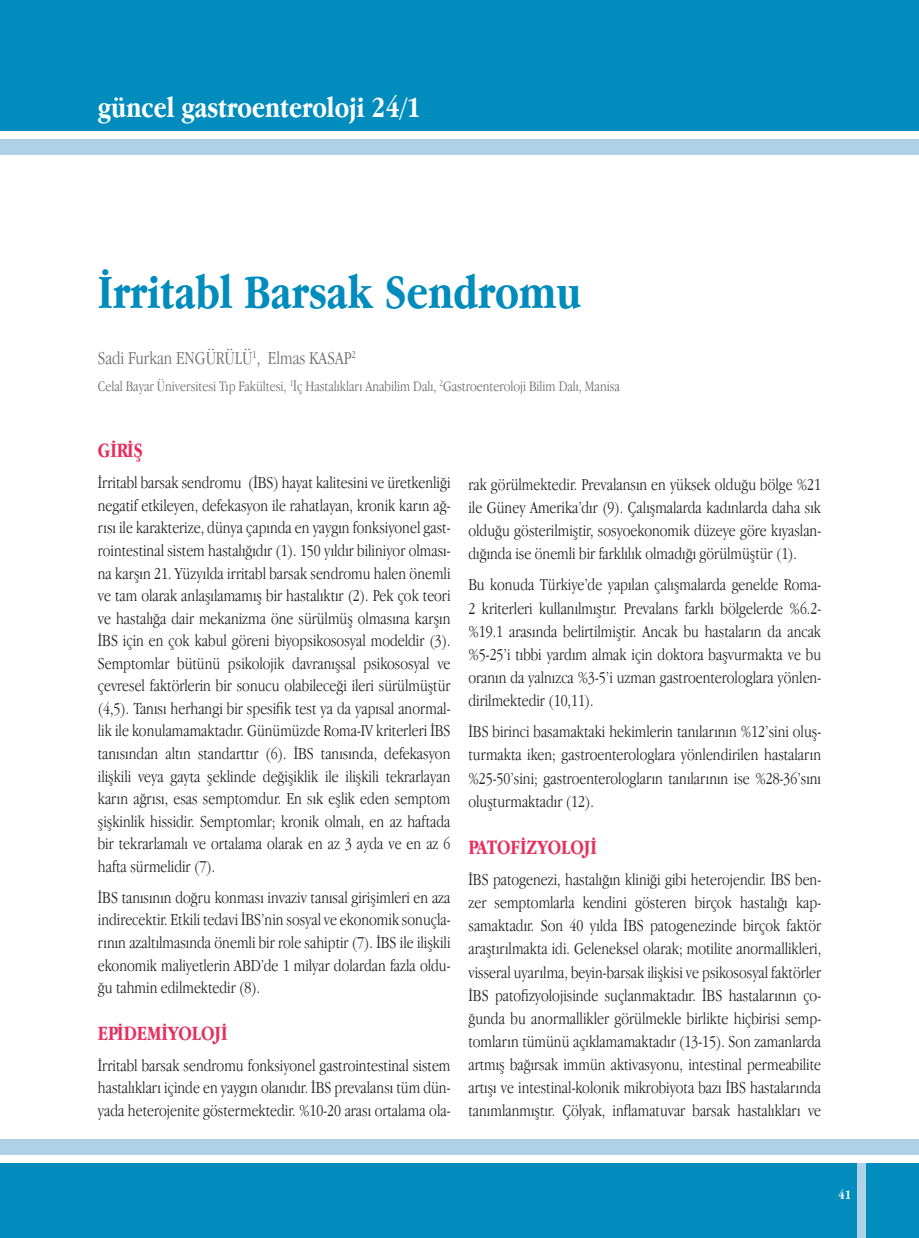
<style>
.page{position:relative;width:919px;height:1238px;background:#fff}
.page>*{position:absolute;margin:0;border:0;box-sizing:border-box;transform-origin:0 0}
.t1{font:700 49.5px "Apple Garamond";color:#008cbd}
.t2{font:700 30px "Apple Garamond";color:#fff}
.t3{font:700 21px "Apple Garamond";color:#e62f5e}
.t4{font:300 18.75px "Apple Garamond";color:#6c6d70}
.t5{font:300 17.25px/22.5px "Apple Garamond";color:#231f20;text-align:justify}
.t6{font:300 15px "Apple Garamond";color:#6c6d70}
.t7{font:700 13.5px "Apple Garamond";color:#fff}
</style>
<div class="page">
<div style="left:0;top:1163px;width:918px;height:74px;background:#008cbd"></div>
<div style="left:0;top:0;width:918px;height:131px;background:#008cbd"></div>
<div style="left:0;top:139px;width:918px;height:15px;background:#b0d1e7"></div>
<div style="left:1px;top:1139px;width:917px;height:15px;background:#b0d1e7"></div>
<div style="left:857px;top:1163px;width:8px;height:74px;background:#b0d1e7"></div>
<h2 class="t2" style="left:98px;top:90px;width:324px">güncel gastroenteroloji 24/1</h2>
<h1 class="t1" style="left:98px;top:264px;width:485px">İrritabl Barsak Sendromu</h1>
<p class="t4" style="left:98px;top:347px;width:259px">Sadi Furkan ENGÜRÜLÜ<sup>1</sup>, Elmas KASAP<sup>2</sup></p>
<p class="t6" style="left:98px;top:377px;width:523px">Celal Bayar Üniversitesi Tıp Fakültesi, <sup>1</sup>İç Hastalıkları Anabilim Dalı, <sup>2</sup>Gastroenteroloji Bilim Dalı, Manisa</p>
<p class="t3" style="left:98px;top:438px;width:47px">GİRİŞ</p>
<p class="t5" style="left:98px;top:471px;width:354px">İrritabl barsak sendromu (İBS) hayat kalitesini ve üretkenliği negatif etkileyen, defekasyon ile rahatlayan, kronik karın ağ&shy;rısı ile karakterize, dünya çapında en yaygın fonksiyonel gast&shy;rointestinal sistem hastalığıdır (1). 150 yıldır biliniyor olması&shy;na karşın 21. Yüzyılda irritabl barsak sendromu halen önemli ve tam olarak anlaşılamamış bir hastalıktır (2). Pek çok teori ve hastalığa dair mekanizma öne sürülmüş olmasına karşın İBS için en çok kabul göreni biyopsikososyal modeldir (3).<br>Semptomlar bütünü psikolojik davranışsal psikososyal ve çevresel faktörlerin bir sonucu olabileceği ileri sürülmüştür (4,5). Tanısı herhangi bir spesifik test ya da yapısal anormal&shy;lik ile konulamamaktadır. Günümüzde Roma-IV kriterleri İBS tanısından altın standarttır (6). İBS tanısında, defekasyon ilişkili veya gayta şeklinde değişiklik ile ilişkili tekrarlayan karın ağrısı, esas semptomdur. En sık eşlik eden semptom şişkinlik hissidir. Semptomlar; kronik olmalı, en az haftada bir tekrarlamalı ve ortalama olarak en az 3 ayda ve en az 6 hafta sürmelidir (7).</p>
<p class="t5" style="left:98px;top:885px;width:354px">İBS tanısının doğru konması invaziv tanısal girişimleri en aza indirecektir. Etkili tedavi İBS’nin sosyal ve ekonomik sonuçla&shy;rının azaltılmasında önemli bir role sahiptir (7). İBS ile ilişkili ekonomik maliyetlerin ABD’de 1 milyar dolardan fazla oldu&shy;ğu tahmin edilmektedir (8).</p>
<p class="t3" style="left:98px;top:1021px;width:131px">EPİDEMİYOLOJİ</p>
<p class="t5" style="left:98px;top:1053px;width:354px">İrritabl barsak sendromu fonksiyonel gastrointestinal sistem hastalıkları içinde en yaygın olanıdır. İBS prevalansı tüm dün&shy;yada heterojenite göstermektedir. %10-20 arası ortalama ola-</p>
<p class="t5" style="left:468px;top:472px;width:354px;line-height:23.1px">rak görülmektedir. Prevalansın en yüksek olduğu bölge %21 ile Güney Amerika’dır (9). Çalışmalarda kadınlarda daha sık olduğu gösterilmiştir, sosyoekonomik düzeye göre kıyaslan&shy;dığında ise önemli bir farklılık olmadığı görülmüştür (1).</p>
<p class="t5" style="left:468px;top:573px;width:354px;line-height:23.1px">Bu konuda Türkiye’de yapılan çalışmalarda genelde Roma-2 kriterleri kullanılmıştır. Prevalans farklı bölgelerde %6.2- %19.1 arasında belirtilmiştir. Ancak bu hastaların da ancak %5-25’i tıbbi yardım almak için doktora başvurmakta ve bu oranın da yalnızca %3-5’i uzman gastroenterologlara yönlen&shy;dirilmektedir (10,11).</p>
<p class="t5" style="left:468px;top:720px;width:354px;line-height:23.1px">İBS birinci basamaktaki hekimlerin tanılarının %12’sini oluş&shy;turmakta iken; gastroenterologlara yönlendirilen hastaların %25-50’sini; gastroenterologların tanılarının ise %28-36’sını oluşturmaktadır (12).</p>
<p class="t3" style="left:468px;top:835px;width:130px">PATOFİZYOLOJİ</p>
<p class="t5" style="left:468px;top:867px;width:354px;line-height:23.1px">İBS patogenezi, hastalığın kliniği gibi heterojendir. İBS ben&shy;zer semptomlarla kendini gösteren birçok hastalığı kap&shy;samaktadır. Son 40 yılda İBS patogenezinde birçok faktör araştırılmakta idi. Geleneksel olarak; motilite anormallikleri, visseral uyarılma, beyin-barsak ilişkisi ve psikososyal faktörler İBS patofizyolojisinde suçlanmaktadır. İBS hastalarının ço&shy;ğunda bu anormallikler görülmekle birlikte hiçbirisi semp&shy;tomların tümünü açıklamamaktadır (13-15). Son zamanlarda artmış bağırsak immün aktivasyonu, intestinal permeabilite artışı ve intestinal-kolonik mikrobiyota bazı İBS hastalarında tanımlanmıştır. Çölyak, inflamatuvar barsak hastalıkları ve</p>
<p class="t7" style="left:838px;top:1186px;width:14px">41</p>
</div>
